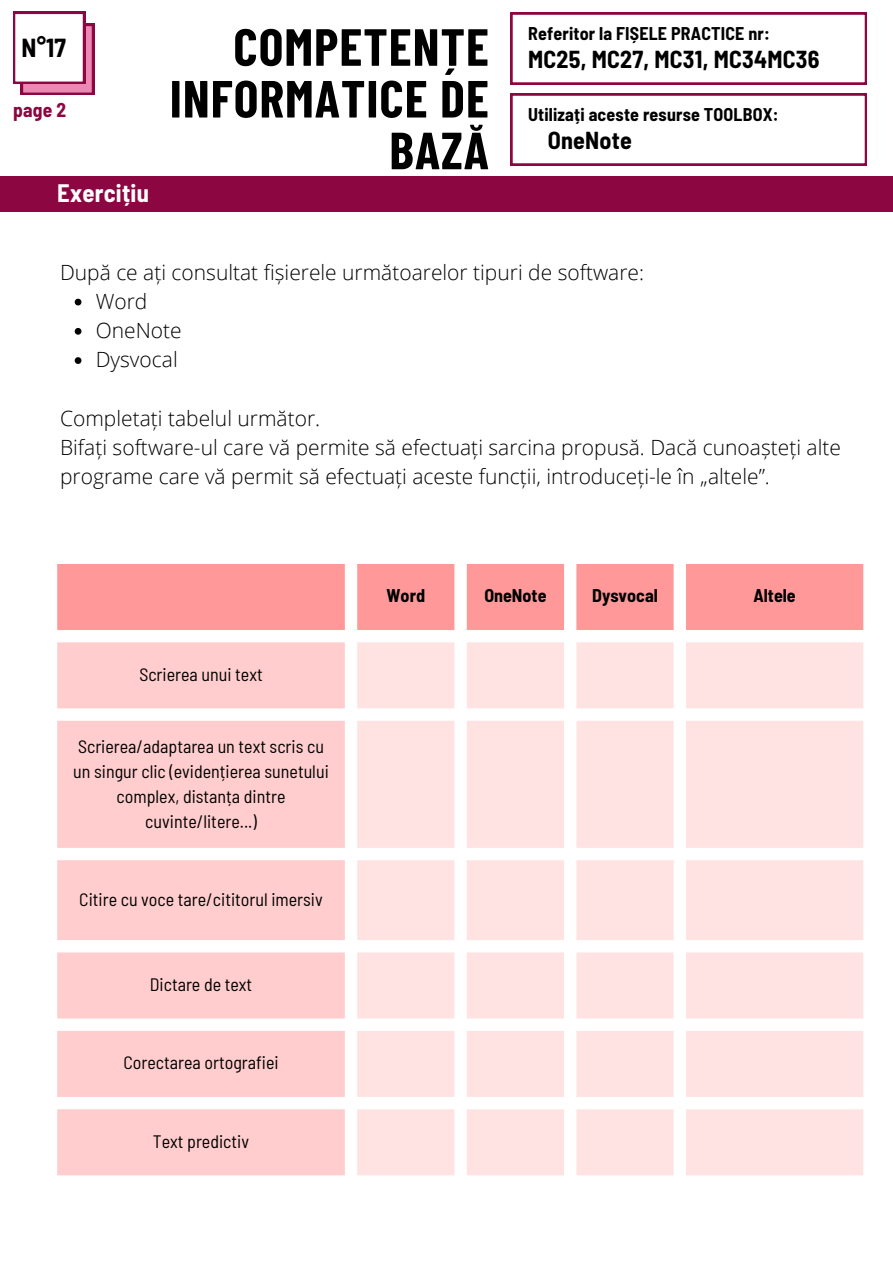
<style>
.page{position:relative;width:893px;height:1264px;background:#fff}
.page>*{position:absolute;margin:0;border:0;box-sizing:border-box;transform-origin:0 0}
.t1{font:700 52.2px/51.8px "Barlow Condensed";letter-spacing:.02em;color:#000;text-align:right}
.t2{font:700 semi-condensed 25.5px "Barlow";color:#000}
.t3{font:700 semi-condensed 24.6px "Barlow";letter-spacing:.01em;color:#fff}
.t4{font:700 semi-condensed 24px "Barlow";letter-spacing:.01em;color:#000}
.t5{font:300 21px/29.2px "Open Sans";color:#000}
.t6{font:700 semi-condensed 19.5px "Barlow";color:#8c0741}
.t7{font:semi-condensed 18px/24.8px "Barlow";color:#000;text-align:center}
.t8{font:700 semi-condensed 18px "Barlow";letter-spacing:.01em;color:#000}
</style>
<div class="page">
<div style="left:0;top:177px;width:892px;height:34px;background:#8c0741"></div>
<svg style="left:13px;top:12px;width:81px;height:83px"></svg>
<svg style="left:510px;top:13px;width:356px;height:71px"></svg>
<svg style="left:510px;top:93px;width:356px;height:72px"></svg>
<svg style="left:57px;top:564px;width:806px;height:66px;fill:#f99"></svg>
<svg style="left:57px;top:642px;width:288px;height:533px;fill:#ffcdcd"></svg>
<svg style="left:357px;top:642px;width:506px;height:533px;fill:#ffe3e3"></svg>
<svg style="left:75px;top:299px;width:6px;height:6px"></svg>
<svg style="left:75px;top:328px;width:6px;height:7px"></svg>
<svg style="left:75px;top:357px;width:6px;height:7px"></svg>
<p class="t2" style="left:21px;top:32px;width:46px">N°17</p>
<h1 class="t1" style="left:170px;top:19px;width:320px">COMPETENȚE<br>INFORMATICE DE<br>BAZĂ</h1>
<p class="t6" style="left:13px;top:97px;width:55px">page 2</p>
<p class="t3" style="left:57px;top:178px;width:93px">Exercițiu</p>
<p class="t8" style="left:528px;top:22px;width:243px">Referitor la FIȘELE PRACTICE nr:</p>
<p class="t4" style="left:528px;top:44px;width:293px">MC25, MC27, MC31, MC34MC36</p>
<p class="t8" style="left:528px;top:103px;width:252px">Utilizați aceste resurse TOOLBOX:</p>
<p class="t4" style="left:547px;top:124px;width:86px">OneNote</p>
<p class="t5" style="left:60px;top:257px;width:585px">După ce ați consultat fișierele următoarelor tipuri de software:</p>
<p class="t5" style="left:96px;top:286px;width:87px">Word<br>OneNote<br>Dysvocal</p>
<p class="t5" style="left:60px;top:403px;width:782px">Completați tabelul următor.<br>Bifați software-ul care vă permite să efectuați sarcina propusă. Dacă cunoașteți alte programe care vă permit să efectuați aceste funcții, introduceți-le în „altele”.</p>
<p class="t7" style="left:139px;top:661px;width:125px">Scrierea unui text</p>
<p class="t7" style="left:73px;top:733px;width:257px">Scrierea/adaptarea un text scris cu un singur clic (evidențierea sunetului complex, distanța dintre cuvinte/litere...)</p>
<p class="t7" style="left:79px;top:886px;width:245px">Citire cu voce tare/cititorul imersiv</p>
<p class="t7" style="left:150px;top:971px;width:104px">Dictare de text</p>
<p class="t7" style="left:123px;top:1049px;width:157px">Corectarea ortografiei</p>
<p class="t7" style="left:153px;top:1127px;width:98px">Text predictiv</p>
<p class="t8" style="left:386px;top:584px;width:40px">Word</p>
<p class="t8" style="left:484px;top:584px;width:64px">OneNote</p>
<p class="t8" style="left:592px;top:584px;width:67px">Dysvocal</p>
<p class="t8" style="left:753px;top:584px;width:44px">Altele</p>
</div>
